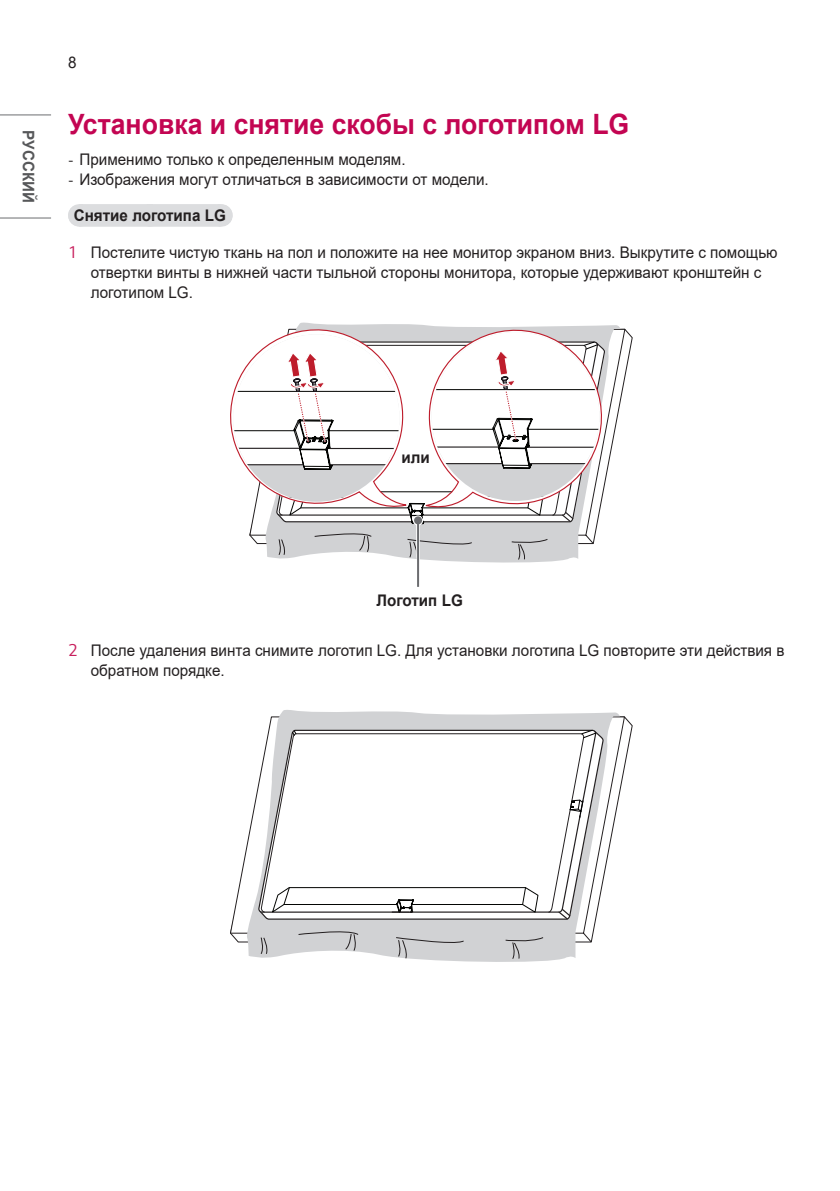
<style>
.page{position:relative;width:840px;height:1191px;background:#fff}
.page>*{position:absolute;margin:0;border:0;box-sizing:border-box;transform-origin:0 0}
.Title2{font:700 28px "Arial";color:#c30552;scale:.95 1}
.t1{font:16px/20px "Arial";color:#231f20;scale:.95 1}
.Gray_Title{font:700 16px "Arial";color:#231f20;scale:.95 1}
.t2{font:700 16px "Arial";color:#57585a;scale:.95 1}
.s1{font-family:"LG Smart"}
.s2{font-family:"LG Smart";font-size:18px;color:#c8205d}
</style>
<div class="page">
<hr style="left:0;top:217px;width:51px;height:1px;background:#6c6d70">
<hr style="left:0;top:114px;width:51px;height:1px;background:#6c6d70">
<div style="left:79px;top:204px;width:141px;height:22px;background:#dcdddf"></div>
<div style="left:79px;top:205px;width:141px;height:22px;background:#dcdddf"></div>
<svg style="left:220px;top:204px;width:1px;height:23px"></svg>
<svg style="left:264px;top:325px;width:356px;height:237px"></svg>
<svg style="left:278px;top:531px;width:270px;height:29px;background:#cfcfd1"></svg>
<svg style="left:230px;top:322px;width:381px;height:203px"></svg>
<hr style="left:416px;top:520px;width:3px;height:66px;background:#fff">
<svg style="left:412px;top:515px;width:11px;height:10px"></svg>
<hr style="left:417px;top:520px;width:2px;height:67px;background:#6c6d70">
<div style="left:414px;top:516px;width:8px;height:8px;background:#6c6d70;border-radius:50%"></div>
<div style="left:396px;top:451px;width:38px;height:13px;background:#fff"></div>
<svg style="left:245px;top:710px;width:374px;height:252px;fill:#d1d2d4"></svg>
<svg style="left:260px;top:928px;width:283px;height:31px;background:#cfcfd1"></svg>
<svg style="left:259px;top:730px;width:345px;height:190px"></svg>
<svg style="left:257px;top:729px;width:339px;height:184px"></svg>
<svg style="left:260px;top:733px;width:324px;height:180px"></svg>
<svg style="left:291px;top:729px;width:305px;height:9px"></svg>
<svg style="left:271px;top:799px;width:313px;height:121px"></svg>
<p class="t2" style="left:40px;top:130px;width:78px;rotate:90deg">РУССКИЙ</p>
<p class="t1" style="left:68px;top:53px;width:10px">8</p>
<p class="Title2" style="left:68px;top:104px;width:592px">Установка и снятие скобы с логотипом LG</p>
<p class="t1" style="left:68px;top:149px;width:356px"><span class="s1">-</span> Применимо только к определенным моделям.</p>
<p class="t1" style="left:68px;top:169px;width:444px"><span class="s1">-</span> Изображения могут отличаться в зависимости от модели.</p>
<p class="Gray_Title" style="left:74px;top:204px;width:162px">Снятие логотипа LG</p>
<p class="t1" style="left:91px;top:242px;width:724px;text-indent:-23px"><span class="s2">1</span> Постелите чистую ткань на пол и положите на нее монитор экраном вниз. Выкрутите с помощью отвертки винты в нижней части тыльной стороны монитора, которые удерживают кронштейн с логотипом LG.</p>
<p class="Gray_Title" style="left:401px;top:446px;width:31px">или</p>
<p class="Gray_Title" style="left:376px;top:589px;width:92px">Логотип LG</p>
<p class="t1" style="left:91px;top:640px;width:731px;text-indent:-23px"><span class="s2">2</span> После удаления винта снимите логотип LG. Для установки логотипа LG повторите эти действия в обратном порядке.</p>
</div>
